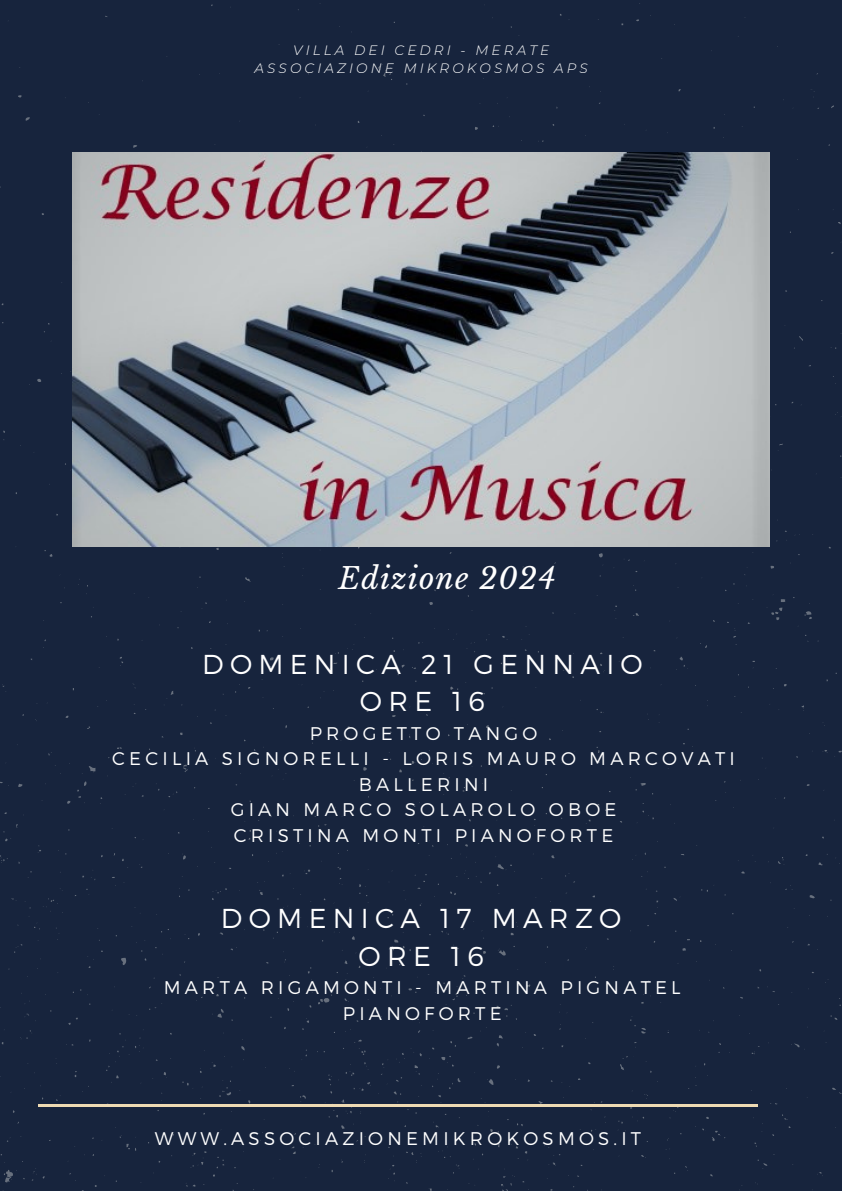
<style>
.page{position:relative;width:842px;height:1191px;background:#fff}
.page>*{position:absolute;margin:0;border:0;box-sizing:border-box;transform-origin:0 0}
.t1{font:italic 29.4px "Libre Baskerville";letter-spacing:.04em;color:#fff}
.t2{font:300 27.3px "Montserrat";letter-spacing:.23em;color:#fff}
.t3{font:300 18.3px/25.5px "Montserrat";letter-spacing:.23em;color:#fff;text-align:center}
.t4{font:italic 300 13.6px "Montserrat";letter-spacing:.23em;color:#fff}
</style>
<div class="page">
<div style="left:0;top:0;width:842px;height:1190px;background:#17243d"></div>
<hr style="left:38px;top:1104px;width:720px;height:2px;background:#eedab3">
<img style="left:73px;top:152px;width:696px;height:394px">
<p class="t4" style="left:293px;top:41px;width:257px">VILLA DEI CEDRI - MERATE</p>
<p class="t4" style="left:255px;top:60px;width:335px">ASSOCIAZIONE MIKROKOSMOS APS</p>
<p class="t1" style="left:338px;top:560px;width:218px">Edizione 2024</p>
<p class="t2" style="left:202px;top:646px;width:442px">DOMENICA 21 GENNAIO</p>
<p class="t2" style="left:360px;top:683px;width:127px">ORE 16</p>
<p class="t3" style="left:310px;top:719px;width:229px">PROGETTO TANGO</p>
<p class="t3" style="left:112px;top:745px;width:624px">CECILIA SIGNORELLI - LORIS MAURO MARCOVATI<br>BALLERINI</p>
<p class="t3" style="left:231px;top:796px;width:387px">GIAN MARCO SOLAROLO OBOE</p>
<p class="t3" style="left:234px;top:821px;width:381px">CRISTINA MONTI PIANOFORTE</p>
<p class="t2" style="left:221px;top:900px;width:402px">DOMENICA 17 MARZO</p>
<p class="t2" style="left:359px;top:937px;width:127px">ORE 16</p>
<p class="t3" style="left:164px;top:973px;width:518px">MARTA RIGAMONTI - MARTINA PIGNATEL</p>
<p class="t3" style="left:343px;top:999px;width:160px">PIANOFORTE</p>
<p class="t3" style="left:155px;top:1124px;width:488px">WWW.ASSOCIAZIONEMIKROKOSMOS.IT</p>
</div>
